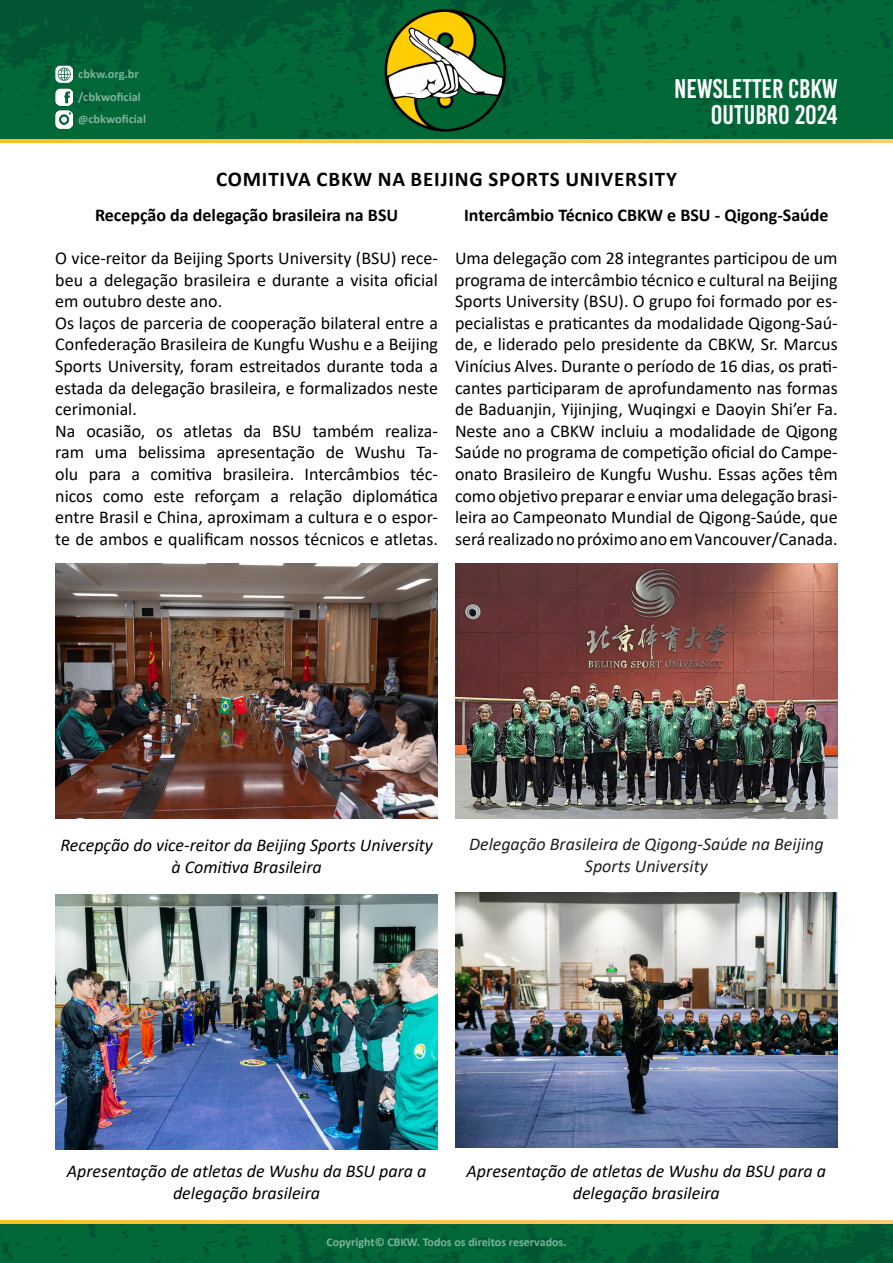
<style>
.page{position:relative;width:893px;height:1263px;background:#fff}
.page>*{position:absolute;margin:0;border:0;box-sizing:border-box;transform-origin:0 0}
.Cabeçallho_-_Mês{font:27px "Bebas Kai";color:#fff}
.Título_de_Seção{font:700 21px "Calibri";letter-spacing:.04em;color:#000}
.t1{font:18px/21.6px "Calibri";color:#000;text-align:justify}
.t2{font:italic 18px/21.6px "Calibri";color:#000;text-align:center}
.t3{font:700 18px "Calibri";color:#000}
.t4{font:italic 18px/21.6px "Calibri";color:#231f20;text-align:center}
.t5{font:700 12.3px/22.2px "Calibri";color:#fff}
.t6{font:700 12px "Calibri";color:#fff}
.s1{font-size:11.25px}
</style>
<div class="page">
<img style="left:0;top:1223px;width:893px;height:40px">
<img style="left:0;top:0;width:893px;height:140px">
<img style="left:55px;top:89px;width:17px;height:17px">
<img style="left:56px;top:111px;width:17px;height:17px">
<img style="left:55px;top:66px;width:17px;height:17px">
<svg style="left:0;top:140px;width:893px;height:2px"></svg>
<img style="left:360px;top:0;width:173px;height:143px">
<svg style="left:0;top:1220px;width:893px;height:3px;background:#ffc44b"></svg>
<img style="left:55px;top:563px;width:383px;height:255px">
<img style="left:455px;top:563px;width:383px;height:256px">
<img style="left:55px;top:894px;width:383px;height:255px">
<img style="left:455px;top:892px;width:383px;height:255px">
<p class="t5" style="left:78px;top:62px;width:62px">cbkw.org.br</p>
<p class="t5" style="left:78px;top:85px;width:69px">/cbkwoficial <span class="s1">@</span>cbkwoficial</p>
<h1 class="Cabeçallho_-_Mês" style="left:674px;top:74px;width:165px">NEWSLETTER CBKW</h1>
<p class="Título_de_Seção" style="left:216px;top:164px;width:462px">COMITIVA CBKW NA BEIJING SPORTS UNIVERSITY</p>
<p class="Cabeçallho_-_Mês" style="left:711px;top:100px;width:128px">OUTUBRO 2024</p>
<p class="t3" style="left:95px;top:202px;width:305px">Recepção da delegação brasileira na BSU</p>
<p class="t1" style="left:55px;top:247px;width:384px">O vice-reitor da Beijing Sports University (BSU) rece&shy;beu a delegação brasileira e durante a visita oficial em outubro deste ano.</p>
<p class="t1" style="left:55px;top:312px;width:384px">Os laços de parceria de cooperação bilateral entre a Confederação Brasileira de Kungfu Wushu e a Beijing Sports University, foram estreitados durante toda a estada da delegação brasileira, e formalizados neste cerimonial.</p>
<p class="t1" style="left:55px;top:420px;width:384px">Na ocasião, os atletas da BSU também realiza&shy;ram uma belissima apresentação de Wushu Ta&shy;olu para a comitiva brasileira. Intercâmbios téc&shy;nicos como este reforçam a relação diplomática entre Brasil e China, aproximam a cultura e o espor&shy;te de ambos e qualificam nossos técnicos e atletas.</p>
<p class="t3" style="left:464px;top:202px;width:366px">Intercâmbio Técnico CBKW e BSU - Qigong-Saúde</p>
<p class="t1" style="left:455px;top:247px;width:384px">Uma delegação com 28 integrantes participou de um programa de intercâmbio técnico e cultural na Beijing Sports University (BSU). O grupo foi formado por es&shy;pecialistas e praticantes da modalidade Qigong-Saú&shy;de, e liderado pelo presidente da CBKW, Sr. Marcus Vinícius Alves. Durante o período de 16 dias, os prati&shy;cantes participaram de aprofundamento nas formas de Baduanjin, Yijinjing, Wuqingxi e Daoyin Shi’er Fa.<br>Neste ano a CBKW incluiu a modalidade de Qigong Saúde no programa de competição oficial do Campe&shy;onato Brasileiro de Kungfu Wushu. Essas ações têm como objetivo preparar e enviar uma delegação brasi&shy;leira ao Campeonato Mundial de Qigong-Saúde, que será realizado no próximo ano em Vancouver/Canada.</p>
<p class="t2" style="left:60px;top:834px;width:374px">Recepção do vice-reitor da Beijing Sports University à Comitiva Brasileira</p>
<p class="t4" style="left:469px;top:833px;width:356px">Delegação Brasileira de Qigong-Saúde na Beijing<br>Sports University</p>
<p class="t2" style="left:67px;top:1159px;width:361px">Apresentação de atletas de Wushu da BSU para a delegação brasileira</p>
<p class="t2" style="left:466px;top:1159px;width:361px">Apresentação de atletas de Wushu da BSU para a delegação brasileira</p>
<p class="t6" style="left:326px;top:1234px;width:242px">Copyright© CBKW. Todos os direitos reservados.</p>
</div>
